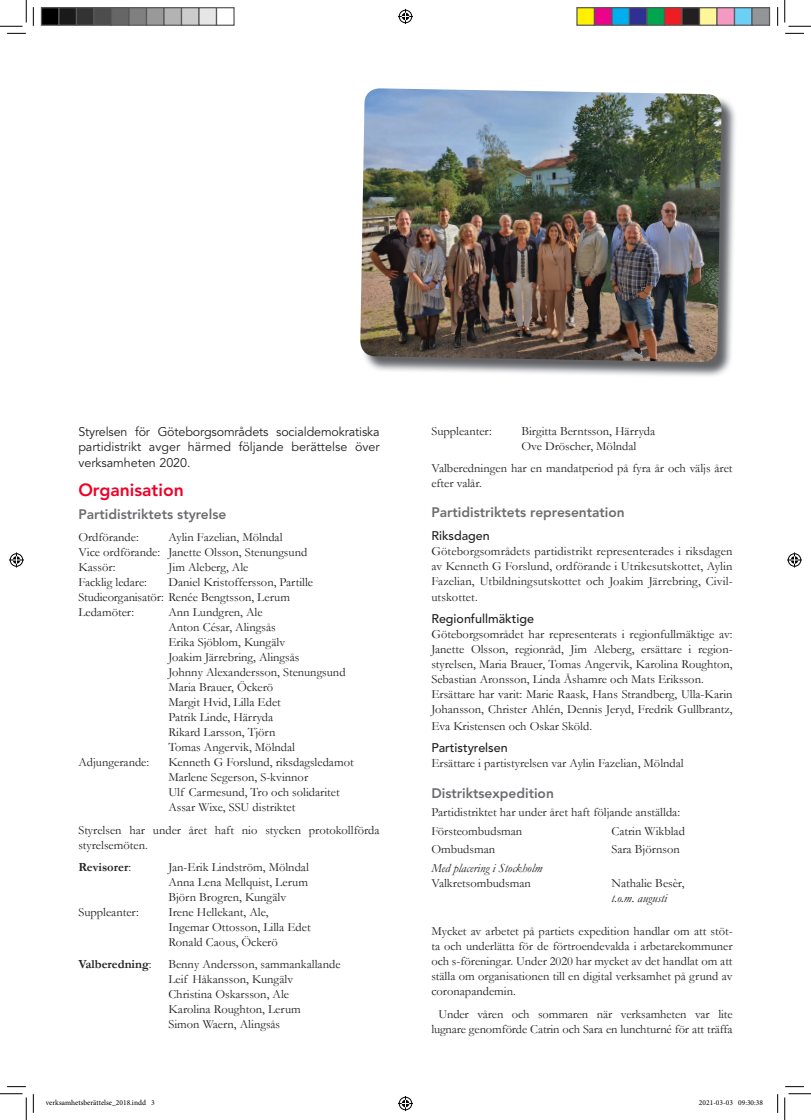
<style>
.page{position:relative;width:811px;height:1120px;background:#fff}
.page>*{position:absolute;margin:0;border:0;box-sizing:border-box;transform-origin:0 0}
.t1{font:800 17.5px "Avenir LT Pro";color:#ef0027}
.t2{font:800 13.75px "Avenir LT Pro";color:#6c6d70}
.t3{font:12.5px/15px "Garamond";color:#231f20}
.t4{font:12.5px/15px "Avenir LT Pro";color:#231f20}
.t5{font:500 12.5px "Avenir LT Pro";color:#231f20}
.t6{font:italic 12.5px "Garamond";color:#231f20}
.t7{font:700 12.5px "Garamond";color:#231f20}
.t8{font:7.5px "Minion Pro";color:#000}
.s1{font-weight:400}
</style>
<div class="page">
<img style="left:367px;top:98px;width:368px;height:278px">
<img style="left:360px;top:88px;width:361px;height:274px">
<svg style="left:7px;top:33px;width:19px;height:1px"></svg>
<svg style="left:785px;top:33px;width:19px;height:1px"></svg>
<svg style="left:33px;top:7px;width:1px;height:19px"></svg>
<svg style="left:33px;top:1094px;width:1px;height:18px"></svg>
<svg style="left:777px;top:7px;width:1px;height:19px"></svg>
<svg style="left:777px;top:1094px;width:1px;height:18px"></svg>
<svg style="left:0;top:0;width:27px;height:27px"></svg>
<svg style="left:0;top:1093px;width:27px;height:26px"></svg>
<svg style="left:784px;top:0;width:27px;height:27px"></svg>
<svg style="left:784px;top:1093px;width:27px;height:26px"></svg>
<svg style="left:398px;top:9px;width:15px;height:15px"></svg>
<svg style="left:398px;top:1096px;width:15px;height:14px"></svg>
<svg style="left:9px;top:552px;width:15px;height:15px"></svg>
<svg style="left:787px;top:552px;width:15px;height:15px"></svg>
<div style="left:41px;top:8px;width:18px;height:17px;background:#000"></div>
<div style="left:41px;top:7px;width:19px;height:19px;border:1px solid #595959"></div>
<div style="left:59px;top:8px;width:17px;height:17px;background:#1a1a1a"></div>
<div style="left:58px;top:7px;width:19px;height:19px;border:1px solid #595959"></div>
<div style="left:76px;top:8px;width:18px;height:17px;background:#333"></div>
<div style="left:76px;top:7px;width:19px;height:19px;border:1px solid #595959"></div>
<div style="left:94px;top:8px;width:17px;height:17px;background:#4d4d4d"></div>
<div style="left:93px;top:7px;width:19px;height:19px;border:1px solid #595959"></div>
<div style="left:111px;top:8px;width:18px;height:17px;background:#666"></div>
<div style="left:111px;top:7px;width:19px;height:19px;border:1px solid #595959"></div>
<div style="left:129px;top:8px;width:17px;height:17px;background:#808080"></div>
<div style="left:128px;top:7px;width:19px;height:19px;border:1px solid #595959"></div>
<div style="left:146px;top:8px;width:18px;height:17px;background:#999"></div>
<div style="left:146px;top:7px;width:19px;height:19px;border:1px solid #595959"></div>
<div style="left:164px;top:8px;width:17px;height:17px;background:#b3b3b3"></div>
<div style="left:163px;top:7px;width:19px;height:19px;border:1px solid #595959"></div>
<div style="left:181px;top:8px;width:18px;height:17px;background:#ccc"></div>
<div style="left:181px;top:7px;width:19px;height:19px;border:1px solid #595959"></div>
<div style="left:199px;top:8px;width:17px;height:17px;background:#e6e6e6"></div>
<div style="left:198px;top:7px;width:19px;height:19px;border:1px solid #595959"></div>
<div style="left:216px;top:7px;width:19px;height:19px;border:1px solid #595959"></div>
<div style="left:577px;top:8px;width:17px;height:17px;background:#fff101"></div>
<div style="left:576px;top:7px;width:19px;height:19px;border:1px solid #595959"></div>
<div style="left:594px;top:8px;width:18px;height:17px;background:#ed028c"></div>
<div style="left:594px;top:7px;width:18px;height:19px;border:1px solid #595959"></div>
<div style="left:612px;top:8px;width:17px;height:17px;background:#00aeef"></div>
<div style="left:611px;top:7px;width:19px;height:19px;border:1px solid #595959"></div>
<div style="left:629px;top:8px;width:18px;height:17px;background:#2e3092"></div>
<div style="left:629px;top:7px;width:18px;height:19px;border:1px solid #595959"></div>
<div style="left:647px;top:8px;width:17px;height:17px;background:#00a54f"></div>
<div style="left:646px;top:7px;width:19px;height:19px;border:1px solid #595959"></div>
<div style="left:664px;top:8px;width:18px;height:17px;background:#ee1d23"></div>
<div style="left:664px;top:7px;width:18px;height:19px;border:1px solid #595959"></div>
<div style="left:682px;top:8px;width:17px;height:17px;background:#231f20"></div>
<div style="left:681px;top:7px;width:19px;height:19px;border:1px solid #595959"></div>
<div style="left:699px;top:8px;width:18px;height:17px;background:#fff79a"></div>
<div style="left:699px;top:7px;width:18px;height:19px;border:1px solid #595959"></div>
<div style="left:717px;top:8px;width:17px;height:17px;background:#f499c2"></div>
<div style="left:716px;top:7px;width:19px;height:19px;border:1px solid #595959"></div>
<div style="left:734px;top:8px;width:18px;height:17px;background:#6bcff6"></div>
<div style="left:734px;top:7px;width:18px;height:19px;border:1px solid #595959"></div>
<div style="left:752px;top:8px;width:17px;height:17px;background:#939598"></div>
<div style="left:751px;top:7px;width:19px;height:19px;border:1px solid #595959"></div>
<p class="t4" style="left:78px;top:424px;width:303px">Styrelsen för Göteborgsområdets socialdemokratiska partidistrikt avger härmed följande berättelse över</p>
<p class="t4" style="left:78px;top:455px;width:114px">verksamheten 2020.</p>
<h1 class="t1" style="left:78px;top:479px;width:107px">Organisation</h1>
<p class="t2" style="left:78px;top:506px;width:150px">Partidistriktets styrelse</p>
<p class="t3" style="left:78px;top:529px;width:62px">Ordförande:</p>
<p class="t3" style="left:78px;top:529px;width:230px;text-indent:90px">Aylin Fazelian, Mölndal<br>Vice ordförande: Janette Olsson, Stenungsund<br>Kassör:</p>
<p class="t3" style="left:168px;top:559px;width:82px">Jim Aleberg, Ale</p>
<p class="t3" style="left:78px;top:574px;width:70px">Facklig ledare:</p>
<p class="t3" style="left:78px;top:574px;width:236px;text-indent:90px">Daniel Kristoffersson, Partille<br>Studieorganisatör: Renée Bengtsson, Lerum<br>Ledamöter:</p>
<p class="t3" style="left:168px;top:604px;width:179px">Ann Lundgren, Ale<br>Anton César, Alingsås<br>Erika Sjöblom, Kungälv<br>Joakim Järrebring, Alingsås<br>Johnny Alexandersson, Stenungsund<br>Maria Brauer, Öckerö<br>Margit Hvid, Lilla Edet<br>Patrik Linde, Härryda<br>Rikard Larsson, Tjörn<br>Tomas Angervik, Mölndal</p>
<p class="t3" style="left:78px;top:754px;width:72px">Adjungerande:</p>
<p class="t3" style="left:168px;top:754px;width:187px">Kenneth G Forslund, riksdagsledamot<br>Marlene Segerson, S-kvinnor<br>Ulf Carmesund, Tro och solidaritet<br>Assar Wixe, SSU distriktet</p>
<p class="t3" style="left:78px;top:821px;width:303px">Styrelsen har under året haft nio stycken protokollförda styrelsemöten.</p>
<p class="t7" style="left:78px;top:857px;width:54px">Revisorer<span class="s1">:</span></p>
<p class="t3" style="left:168px;top:858px;width:142px;text-align:justify">Jan-Erik Lindström, Mölndal Anna Lena Mellquist, Lerum Björn Brogren, Kungälv</p>
<p class="t3" style="left:78px;top:903px;width:62px">Suppleanter:</p>
<p class="t3" style="left:168px;top:903px;width:144px">Irene Hellekant, Ale,<br>Ingemar Ottosson, Lilla Edet<br>Ronald Caous, Öckerö</p>
<p class="t7" style="left:78px;top:955px;width:75px">Valberedning<span class="s1">:</span></p>
<p class="t3" style="left:168px;top:955px;width:174px">Benny Andersson, sammankallande<br>Leif Håkansson, Kungälv<br>Christina Oskarsson, Ale<br>Karolina Roughton, Lerum<br>Simon Waern, Alingsås</p>
<p class="t3" style="left:431px;top:422px;width:62px">Suppleanter:</p>
<p class="t3" style="left:521px;top:422px;width:135px">Birgitta Berntsson, Härryda<br>Ove Dröscher, Mölndal</p>
<p class="t3" style="left:431px;top:460px;width:303px">Valberedningen har en mandatperiod på fyra år och väljs året efter valår.</p>
<p class="t2" style="left:431px;top:504px;width:195px">Partidistriktets representation</p>
<p class="t5" style="left:431px;top:527px;width:60px">Riksdagen</p>
<p class="t3" style="left:431px;top:542px;width:303px;text-align:justify">Göteborgsområdets partidistrikt representerades i riksdagen av Kenneth G Forslund, ordförande i Utrikesutskottet, Aylin Fazelian, Utbildningsutskottet och Joakim Järrebring, Civil-</p>
<p class="t3" style="left:431px;top:589px;width:48px">utskottet.</p>
<p class="t5" style="left:431px;top:611px;width:104px">Regionfullmäktige</p>
<p class="t3" style="left:431px;top:626px;width:303px">Göteborgsområdet har representerats i regionfullmäktige av:<br>Janette Olsson, regionråd, Jim Aleberg, ersättare i region&shy;styrelsen, Maria Brauer, Tomas Angervik, Karolina Roughton, Sebastian Aronsson, Linda Åshamre och Mats Eriksson.<br>Ersättare har varit: Marie Raask, Hans Strandberg, Ulla-Karin Johansson, Christer Ahlén, Dennis Jeryd, Fredrik Gullbrantz,</p>
<p class="t3" style="left:431px;top:717px;width:162px">Eva Kristensen och Oskar Sköld.</p>
<p class="t5" style="left:431px;top:739px;width:78px">Partistyrelsen</p>
<p class="t3" style="left:431px;top:755px;width:254px">Ersättare i partistyrelsen var Aylin Fazelian, Mölndal</p>
<p class="t2" style="left:431px;top:784px;width:124px">Distriktsexpedition</p>
<p class="t3" style="left:431px;top:802px;width:250px;line-height:18.5px">Partidistriktet har under året haft följande anställda:<br>Försteombudsman</p>
<p class="t3" style="left:611px;top:822px;width:75px">Catrin Wikblad</p>
<p class="t3" style="left:431px;top:841px;width:65px">Ombudsman</p>
<p class="t3" style="left:611px;top:841px;width:70px">Sara Björnson</p>
<p class="t6" style="left:431px;top:859px;width:112px">Med placering i Stockholm</p>
<p class="t3" style="left:431px;top:874px;width:101px">Valkretsombudsman</p>
<p class="t3" style="left:611px;top:874px;width:75px">Nathalie Besèr,</p>
<p class="t6" style="left:611px;top:889px;width:57px">t.o.m. augusti</p>
<p class="t3" style="left:431px;top:923px;width:303px;text-align:justify">Mycket av arbetet på partiets expedition handlar om att stöt&shy;ta och underlätta för de förtroendevalda i arbetarekommuner och s-föreningar. Under 2020 har mycket av det handlat om att ställa om organisationen till en digital verksamhet på grund av coronapandemin.</p>
<p class="t3" style="left:431px;top:1005px;width:303px;text-align:center">Under våren och sommaren när verksamheten var lite lugnare genomförde Catrin och Sara en lunchturné för att träffa</p>
<p class="t8" style="left:46px;top:1097px;width:110px">verksamhetsberättelse_2018.indd 3</p>
<p class="t8" style="left:699px;top:1097px;width:66px">2021-03-03 09:30:38</p>
</div>
